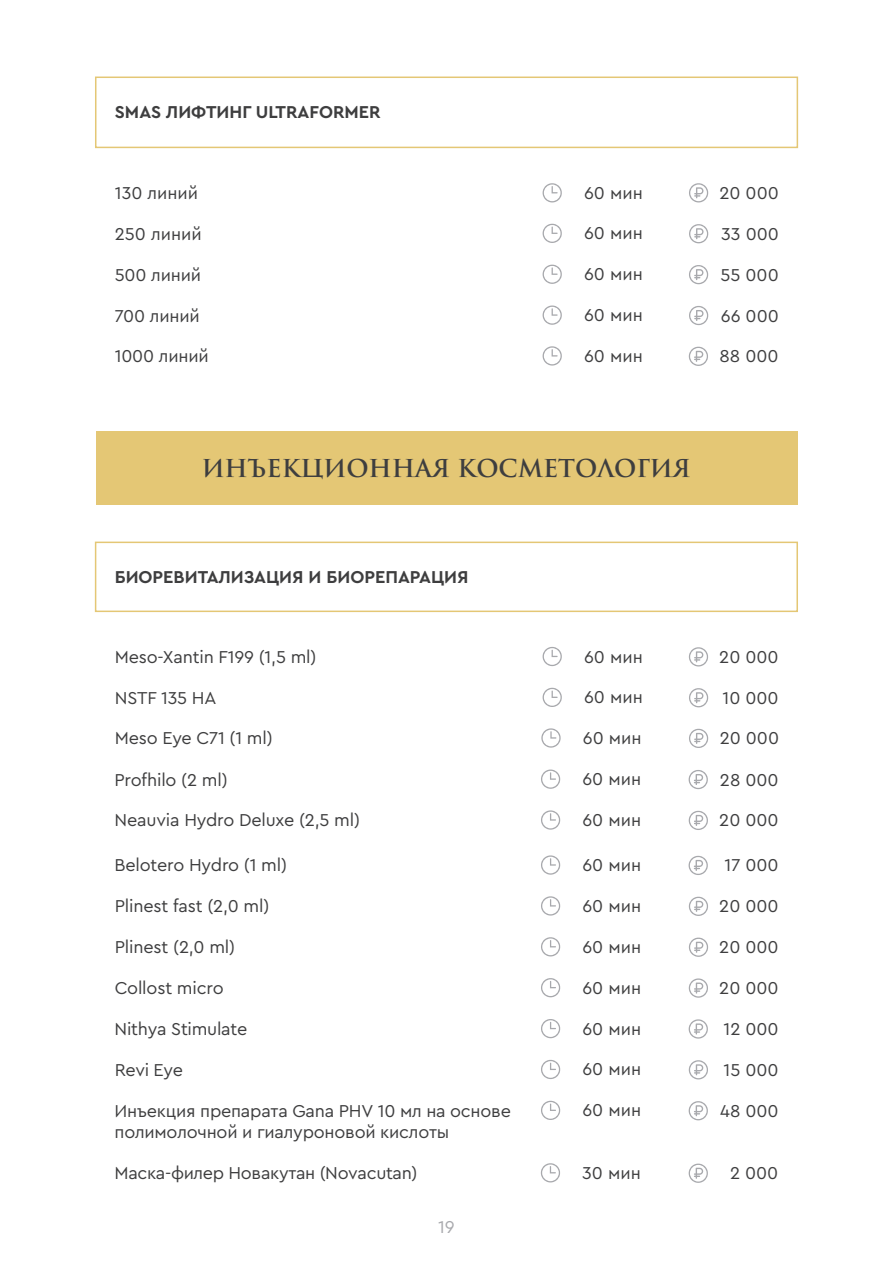
<style>
.page{position:relative;width:893px;height:1263px;background:#fff}
.page>*{position:absolute;margin:0;border:0;box-sizing:border-box;transform-origin:0 0}
.t1{font:600 24px "Trajan Pro 3";color:#3e3e3f}
.t2{font:18px "Cera Pro";letter-spacing:-.01em;color:#3e3e3f}
.t3{font:700 18px "Cera Pro";color:#3e3e3f}
.t4{font:18px "Cera Pro";color:#a8a9ad}
</style>
<div class="page">
<svg style="left:689px;top:183px;width:20px;height:19px"></svg>
<svg style="left:689px;top:224px;width:20px;height:19px"></svg>
<svg style="left:689px;top:265px;width:19px;height:19px"></svg>
<svg style="left:689px;top:346px;width:19px;height:20px"></svg>
<svg style="left:689px;top:306px;width:20px;height:19px"></svg>
<div style="left:95px;top:77px;width:703px;height:71px;border:2px solid #e4c775"></div>
<svg style="left:543px;top:183px;width:19px;height:19px"></svg>
<svg style="left:543px;top:647px;width:19px;height:19px"></svg>
<svg style="left:543px;top:687px;width:19px;height:20px"></svg>
<svg style="left:543px;top:223px;width:19px;height:20px"></svg>
<svg style="left:543px;top:264px;width:19px;height:20px"></svg>
<svg style="left:543px;top:305px;width:19px;height:20px"></svg>
<svg style="left:543px;top:346px;width:19px;height:20px"></svg>
<svg style="left:689px;top:647px;width:19px;height:19px"></svg>
<svg style="left:689px;top:688px;width:19px;height:19px"></svg>
<svg style="left:541px;top:728px;width:20px;height:20px"></svg>
<svg style="left:689px;top:728px;width:19px;height:20px"></svg>
<div style="left:96px;top:431px;width:701px;height:73px;background:#e4c775"></div>
<div style="left:95px;top:542px;width:703px;height:70px;border:2px solid #e4c775"></div>
<svg style="left:541px;top:769px;width:20px;height:20px"></svg>
<svg style="left:541px;top:810px;width:20px;height:20px"></svg>
<svg style="left:541px;top:855px;width:20px;height:20px"></svg>
<svg style="left:541px;top:896px;width:20px;height:19px"></svg>
<svg style="left:541px;top:937px;width:20px;height:19px"></svg>
<svg style="left:541px;top:978px;width:20px;height:19px"></svg>
<svg style="left:541px;top:1019px;width:20px;height:19px"></svg>
<svg style="left:689px;top:1019px;width:19px;height:19px"></svg>
<svg style="left:689px;top:855px;width:19px;height:20px"></svg>
<svg style="left:689px;top:896px;width:19px;height:20px"></svg>
<svg style="left:689px;top:937px;width:19px;height:20px"></svg>
<svg style="left:689px;top:978px;width:19px;height:20px"></svg>
<svg style="left:541px;top:1059px;width:20px;height:20px"></svg>
<svg style="left:541px;top:1100px;width:20px;height:20px"></svg>
<svg style="left:689px;top:1101px;width:19px;height:19px"></svg>
<svg style="left:689px;top:1060px;width:19px;height:19px"></svg>
<svg style="left:689px;top:770px;width:19px;height:19px"></svg>
<svg style="left:689px;top:810px;width:19px;height:20px"></svg>
<svg style="left:541px;top:1163px;width:19px;height:19px"></svg>
<svg style="left:689px;top:1163px;width:19px;height:20px"></svg>
<p class="t3" style="left:115px;top:100px;width:267px">SMAS ЛИФТИНГ ULTRAFORMER</p>
<p class="t2" style="left:115px;top:181px;width:85px">130 линий</p>
<p class="t2" style="left:719px;top:181px;width:61px">20 000</p>
<p class="t2" style="left:115px;top:222px;width:88px">250 линий</p>
<p class="t2" style="left:721px;top:222px;width:59px">33 000</p>
<p class="t2" style="left:115px;top:263px;width:88px">500 линий</p>
<p class="t2" style="left:720px;top:263px;width:60px">55 000</p>
<p class="t2" style="left:584px;top:181px;width:60px">60 мин</p>
<p class="t2" style="left:584px;top:221px;width:60px">60 мин</p>
<p class="t2" style="left:584px;top:262px;width:60px">60 мин</p>
<p class="t2" style="left:584px;top:303px;width:60px">60 мин</p>
<p class="t2" style="left:584px;top:344px;width:60px">60 мин</p>
<p class="t2" style="left:115px;top:303px;width:86px">700 линий</p>
<p class="t2" style="left:721px;top:303px;width:60px">66 000</p>
<p class="t2" style="left:115px;top:344px;width:96px">1000 линий</p>
<p class="t2" style="left:720px;top:344px;width:61px">88 000</p>
<h1 class="t1" style="left:202px;top:451px;width:490px">ИНЪЕКЦИОННАЯ КОСМЕТОЛОГИЯ</h1>
<p class="t3" style="left:115px;top:565px;width:355px">БИОРЕВИТАЛИЗАЦИЯ И БИОРЕПАРАЦИЯ</p>
<p class="t2" style="left:115px;top:645px;width:203px">Meso-Xantin F199 (1,5 ml)</p>
<p class="t2" style="left:719px;top:645px;width:61px">20 000</p>
<p class="t2" style="left:115px;top:686px;width:103px">NSTF 135 HA</p>
<p class="t2" style="left:723px;top:686px;width:58px">10 000</p>
<p class="t2" style="left:115px;top:726px;width:159px">Meso Eye C71 (1 ml)</p>
<p class="t2" style="left:583px;top:726px;width:60px">60 мин</p>
<p class="t2" style="left:720px;top:726px;width:61px">20 000</p>
<p class="t2" style="left:584px;top:644px;width:60px">60 мин</p>
<p class="t2" style="left:584px;top:685px;width:60px">60 мин</p>
<p class="t2" style="left:114px;top:767px;width:115px">Profhilo (2 ml)</p>
<p class="t2" style="left:720px;top:767px;width:60px">28 000</p>
<p class="t2" style="left:115px;top:808px;width:247px">Neauvia Hydro Deluxe (2,5 ml)</p>
<p class="t2" style="left:719px;top:808px;width:61px">20 000</p>
<p class="t2" style="left:582px;top:767px;width:60px">60 мин</p>
<p class="t2" style="left:582px;top:808px;width:60px">60 мин</p>
<p class="t2" style="left:582px;top:853px;width:60px">60 мин</p>
<p class="t2" style="left:582px;top:894px;width:60px">60 мин</p>
<p class="t2" style="left:582px;top:935px;width:60px">60 мин</p>
<p class="t2" style="left:582px;top:976px;width:60px">60 мин</p>
<p class="t2" style="left:114px;top:853px;width:174px">Belotero Hydro (1 ml)</p>
<p class="t2" style="left:725px;top:853px;width:56px">17 000</p>
<p class="t2" style="left:115px;top:894px;width:156px">Plinest fast (2,0 ml)</p>
<p class="t2" style="left:719px;top:894px;width:61px">20 000</p>
<p class="t2" style="left:115px;top:935px;width:122px">Plinest (2,0 ml)</p>
<p class="t2" style="left:719px;top:935px;width:61px">20 000</p>
<p class="t2" style="left:115px;top:976px;width:110px">Collost micro</p>
<p class="t2" style="left:719px;top:976px;width:61px">20 000</p>
<p class="t2" style="left:115px;top:1017px;width:134px">Nithya Stimulate</p>
<p class="t2" style="left:582px;top:1016px;width:60px">60 мин</p>
<p class="t2" style="left:723px;top:1017px;width:57px">12 000</p>
<p class="t2" style="left:115px;top:1058px;width:70px">Revi Eye</p>
<p class="t2" style="left:724px;top:1058px;width:57px">15 000</p>
<p class="t2" style="left:582px;top:1057px;width:60px">60 мин</p>
<p class="t2" style="left:115px;top:1099px;width:398px">Инъекция препарата Gana PHV 10 мл на основе</p>
<p class="t2" style="left:582px;top:1098px;width:60px">60 мин</p>
<p class="t2" style="left:115px;top:1120px;width:336px">полимолочной и гиалуроновой кислоты</p>
<p class="t2" style="left:720px;top:1099px;width:60px">48 000</p>
<p class="t2" style="left:115px;top:1161px;width:304px">Маска-филер Новакутан (Novacutan)</p>
<p class="t2" style="left:582px;top:1161px;width:60px">30 мин</p>
<p class="t2" style="left:730px;top:1161px;width:50px">2 000</p>
<p class="t4" style="left:438px;top:1215px;width:18px">19</p>
</div>
